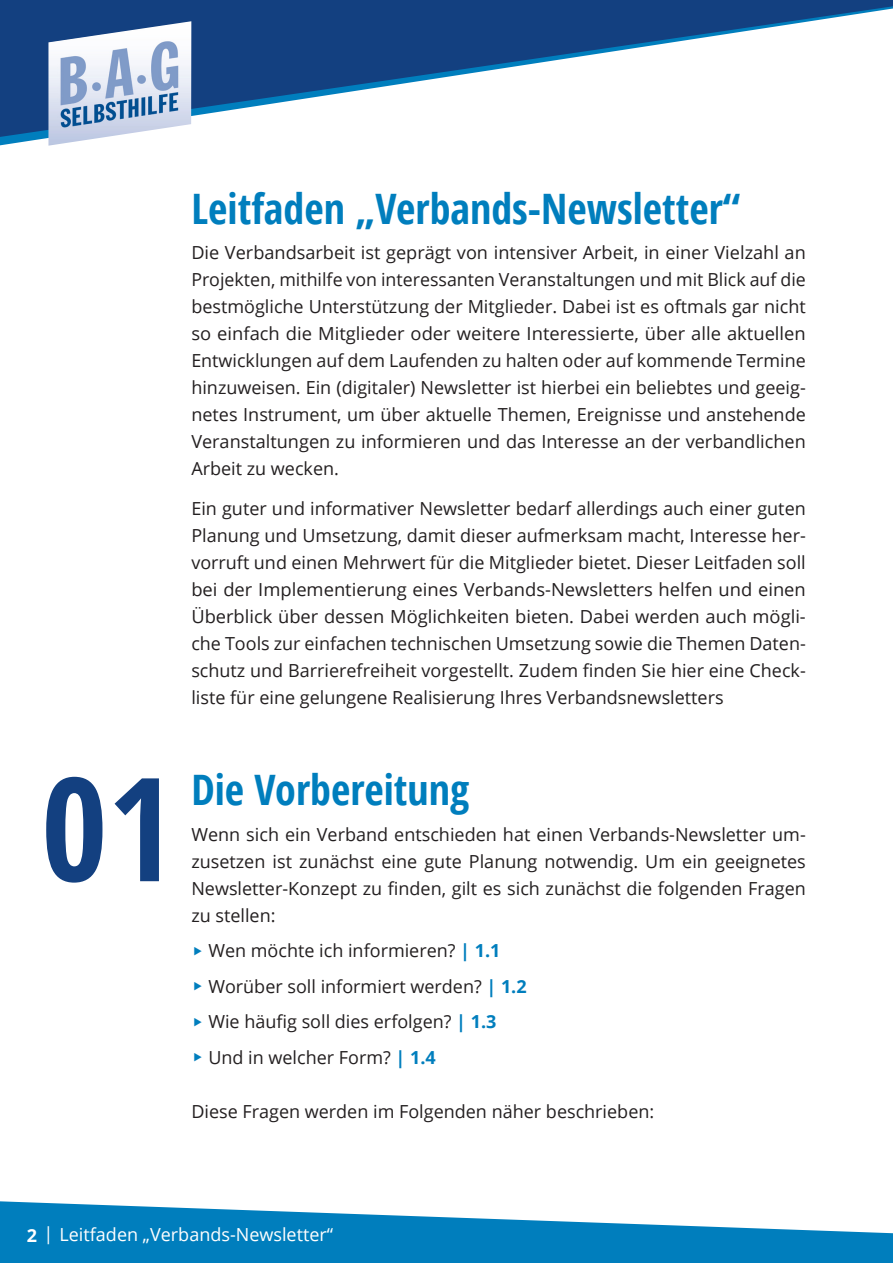
<style>
.page{position:relative;width:893px;height:1263px;background:#fff}
.page>*{position:absolute;margin:0;border:0;box-sizing:border-box;transform-origin:0 0}
.t1{font:700 144px "Open Sans Condensed";color:#134080}
.t2{font:700 42px "Open Sans Condensed";color:#007ebd}
.t3{font:18px/27px "Open Sans";color:#231f20;text-align:justify}
.t4{font:18px "Open Sans";color:#fff}
.s1{font-weight:700;color:#007ebd}
.s2{font-weight:700}
</style>
<div class="page">
<svg style="left:0;top:1201px;width:893px;height:62px;fill:#007ebd"></svg>
<svg style="left:0;top:0;width:893px;height:138px"></svg>
<img style="left:48px;top:21px;width:143px;height:125px">
<h1 class="t1" style="left:41px;top:728px;width:135px">01</h1>
<h2 class="t2" style="left:191px;top:179px;width:551px">Leitfaden „Verbands-Newsletter“</h2>
<p class="t3" style="left:191px;top:238px;width:616px">Die Verbandsarbeit ist geprägt von intensiver Arbeit, in einer Vielzahl an Projekten, mithilfe von interessanten Veranstaltungen und mit Blick auf die bestmögliche Unterstützung der Mitglieder. Dabei ist es oftmals gar nicht so einfach die Mitglieder oder weitere Interessierte, über alle aktuellen Entwicklungen auf dem Laufenden zu halten oder auf kommende Termine hinzuweisen. Ein (digitaler) Newsletter ist hierbei ein beliebtes und geeig&shy;netes Instrument, um über aktuelle Themen, Ereignisse und anstehende Veranstaltungen zu informieren und das Interesse an der verbandlichen Arbeit zu wecken.</p>
<p class="t3" style="left:191px;top:494px;width:616px">Ein guter und informativer Newsletter bedarf allerdings auch einer guten Planung und Umsetzung, damit dieser aufmerksam macht, Interesse her&shy;vorruft und einen Mehrwert für die Mitglieder bietet. Dieser Leitfaden soll bei der Implementierung eines Verbands-Newsletters helfen und einen Überblick über dessen Möglichkeiten bieten. Dabei werden auch mögli&shy;che Tools zur einfachen technischen Umsetzung sowie die Themen Daten&shy;schutz und Barrierefreiheit vorgestellt. Zudem finden Sie hier eine Check&shy;liste für eine gelungene Realisierung Ihres Verbandsnewsletters</p>
<h2 class="t2" style="left:191px;top:761px;width:279px">Die Vorbereitung</h2>
<p class="t3" style="left:191px;top:820px;width:616px">Wenn sich ein Verband entschieden hat einen Verbands-Newsletter um&shy;zusetzen ist zunächst eine gute Planung notwendig. Um ein geeignetes Newsletter-Konzept zu finden, gilt es sich zunächst die folgenden Fragen zu stellen:</p>
<p class="t3" style="left:208px;top:932px;width:320px;line-height:35.5px;text-align:left">Wen möchte ich informieren? <span class="s1">| 1.1<br></span>Worüber soll informiert werden? <span class="s1">| 1.2<br></span>Wie häufig soll dies erfolgen? <span class="s1">| 1.3<br></span>Und in welcher Form? <span class="s1">| 1.4</span></p>
<p class="t3" style="left:191px;top:1097px;width:464px">Diese Fragen werden im Folgenden näher beschrieben:</p>
<p class="t4" style="left:27px;top:1222px;width:308px"><span class="s2">2</span> | Leitfaden „Verbands-Newsletter“</p>
</div>
